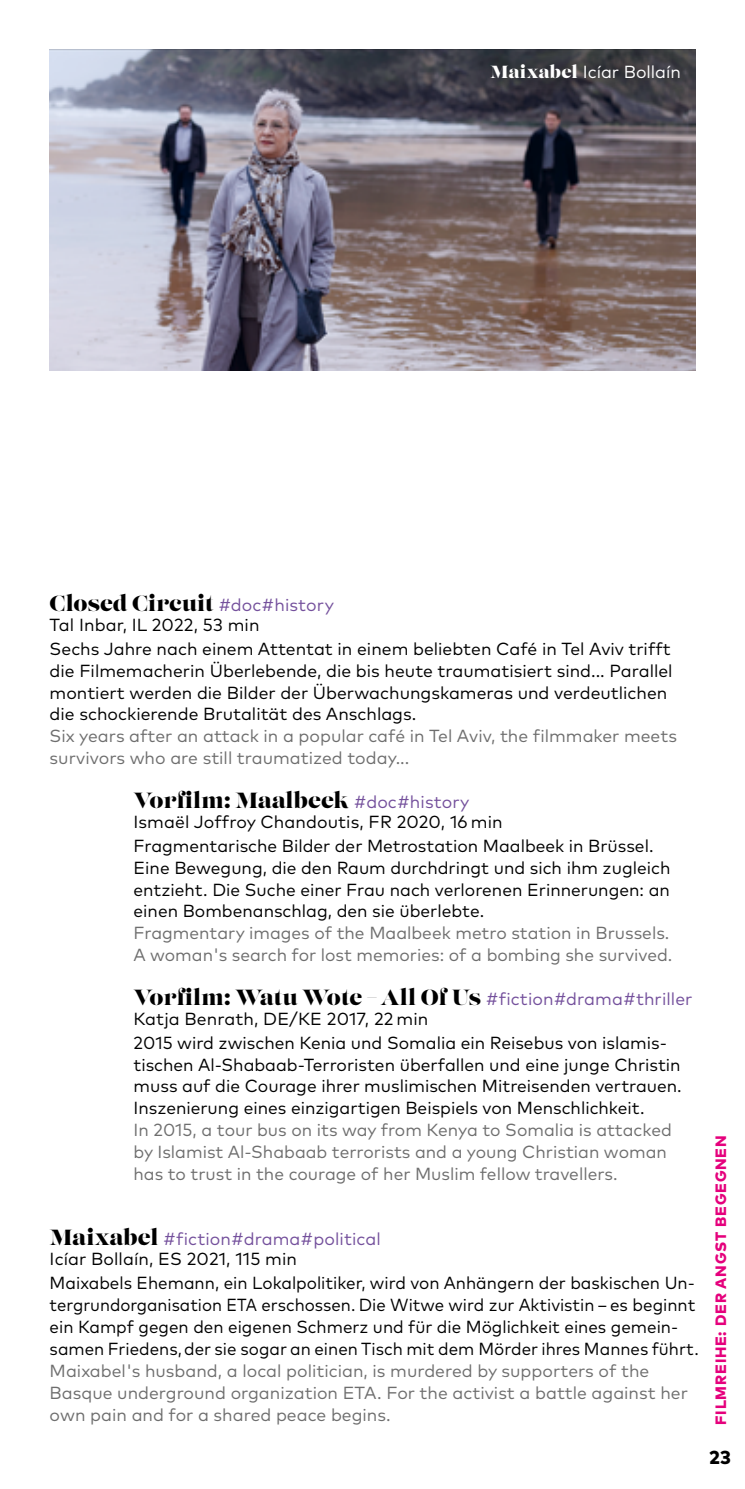
<style>
.page{position:relative;width:745px;height:1489px;background:#fff}
.page>*{position:absolute;margin:0;border:0;box-sizing:border-box;transform-origin:0 0}
.t1{font:22px "Lust Display";letter-spacing:.005em;color:#000}
.t2{font:800 18.75px "Mark OT";color:#000}
.t3{font:17.5px/22px "Mark OT";color:#000}
.t4{font:17.5px/22px "Mark OT";color:#6e6e6e}
.t5{font:17.5px "Mark OT";color:#fff}
.t6{font:800 15px "Mark OT";letter-spacing:.055em;color:#e5007c}
.s1{font-family:"Lust Display"}
.s2{font-family:"Mark OT";font-size:17.5px;color:#74509c}
.s3{font-family:"Lust Display";font-size:22px}
.s4{color:#74509c}
</style>
<div class="page">
<img style="left:50px;top:50px;width:644px;height:320px">
<div style="left:476px;top:47px;width:217px;height:45px;background:#000;opacity:.5"></div>
<p class="t5" style="left:490px;top:61px;width:192px"><span class="s1">Maixabel</span> Icíar Bollaín</p>
<p class="t1" style="left:50px;top:589px;width:285px">Closed Circuit <span class="s2">#doc#history</span></p>
<p class="t3" style="left:50px;top:612px;width:622px;line-height:24px">Tal Inbar, IL 2022, 53 min<br>Sechs Jahre nach einem Attentat in einem beliebten Café in Tel Aviv trifft</p>
<p class="t3" style="left:50px;top:659px;width:624px">die Filmemacherin Überlebende, die bis heute traumatisiert sind... Parallel montiert werden die Bilder der Überwachungskameras und verdeutlichen die schockierende Brutalität des Anschlags.</p>
<p class="t4" style="left:50px;top:725px;width:628px">Six years after an attack in a popular café in Tel Aviv, the filmmaker meets survivors who are still traumatized today...</p>
<p class="t1" style="left:133px;top:786px;width:337px">Vorfilm: Maalbeek <span class="s2">#doc#history</span></p>
<p class="t3" style="left:133px;top:809px;width:521px;line-height:24px">Ismaël Joffroy Chandoutis, FR 2020, 16 min<br>Fragmentarische Bilder der Metrostation Maalbeek in Brüssel.</p>
<p class="t3" style="left:133px;top:856px;width:538px;text-align:justify">Eine Bewegung, die den Raum durchdringt und sich ihm zugleich entzieht. Die Suche einer Frau nach verlorenen Erinnerungen: an einen Bombenanschlag, den sie überlebte.</p>
<p class="t4" style="left:133px;top:921px;width:540px">Fragmentary images of the Maalbeek metro station in Brussels.<br>A woman's search for lost memories: of a bombing she survived.</p>
<p class="t1" style="left:133px;top:983px;width:560px">Vorfilm: Watu Wote – All Of Us <span class="s2">#fiction#drama#thriller</span></p>
<p class="t3" style="left:133px;top:1006px;width:534px;line-height:24px">Katja Benrath, DE/KE 2017, 22 min<br>2015 wird zwischen Kenia und Somalia ein Reisebus von islamis-</p>
<p class="t3" style="left:133px;top:1053px;width:549px;text-align:justify">tischen Al-Shabaab-Terroristen überfallen und eine junge Christin muss auf die Courage ihrer muslimischen Mitreisenden vertrauen.<br>Inszenierung eines einzigartigen Beispiels von Menschlichkeit.</p>
<p class="t4" style="left:133px;top:1118px;width:539px">In 2015, a tour bus on its way from Kenya to Somalia is attacked by Islamist Al-Shabaab terrorists and a young Christian woman has to trust in the courage of her Muslim fellow travellers.</p>
<p class="t3" style="left:50px;top:1228px;width:332px;line-height:20px"><span class="s3">Maixabel</span> <span class="s4">#fiction#drama#political<br></span>Icíar Bollaín, ES 2021, 115 min</p>
<p class="t3" style="left:50px;top:1271px;width:650px">Maixabels Ehemann, ein Lokalpolitiker, wird von Anhängern der baskischen Un&shy;tergrundorganisation ETA erschossen. Die Witwe wird zur Aktivistin – es beginnt ein Kampf gegen den eigenen Schmerz und für die Möglichkeit eines gemein&shy;samen Friedens, der sie sogar an einen Tisch mit dem Mörder ihres Mannes führt.</p>
<p class="t4" style="left:50px;top:1359px;width:639px">Maixabel's husband, a local politician, is murdered by supporters of the<br>Basque underground organization ETA. For the activist a battle against her own pain and for a shared peace begins.</p>
<p class="t6" style="left:710px;top:1424px;width:291px;rotate:-90deg">FILMREIHE: DER ANGST BEGEGNEN</p>
<p class="t2" style="left:708px;top:1444px;width:23px">23</p>
</div>
